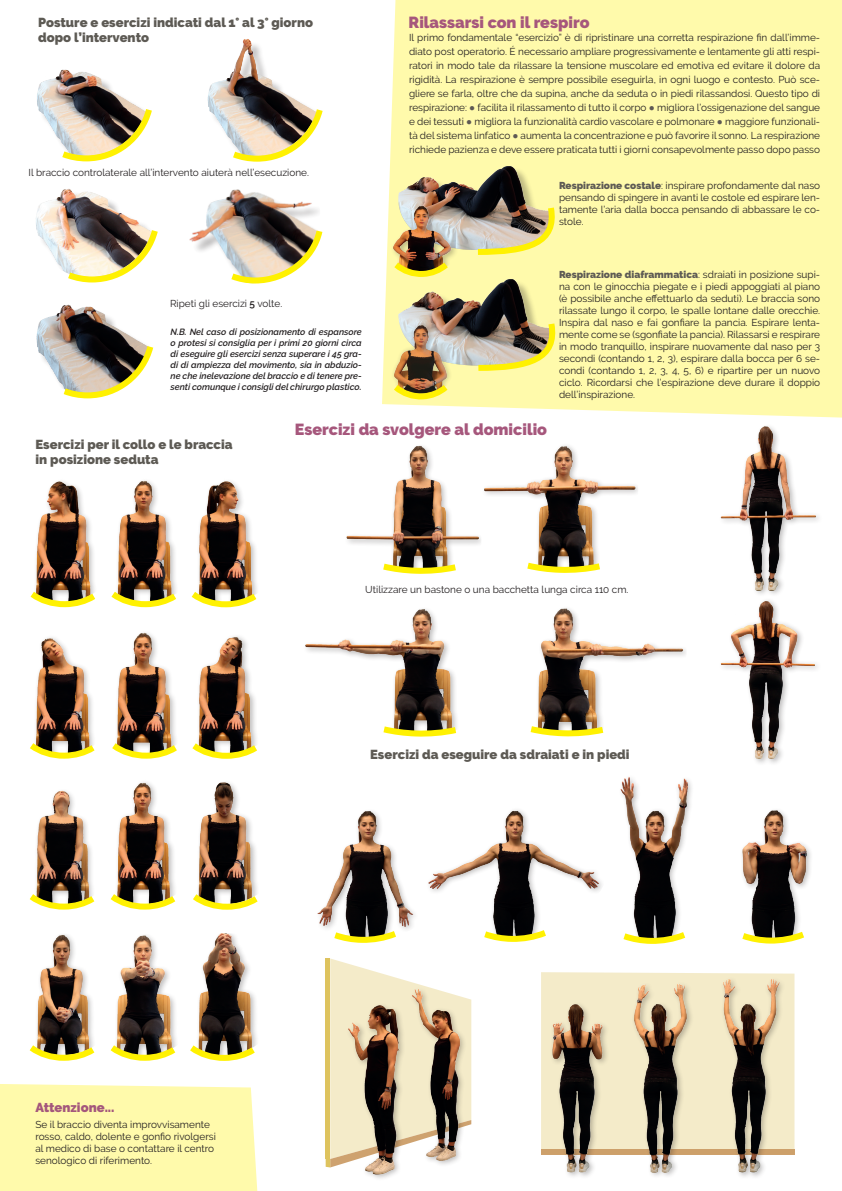
<style>
.page{position:relative;width:842px;height:1191px;background:#fff}
.page>*{position:absolute;margin:0;border:0;box-sizing:border-box;transform-origin:0 0}
.t1{font:900 16px "Raleway";color:#a6577c}
.t2{font:900 13px/15px "Raleway";color:#5d5a54}
.t3{font:900 13px "Raleway";color:#a4577c}
.t4{font:10px/12px "Raleway";color:#231f20;text-align:justify}
.t5{font:italic 600 9px/11px "Raleway";color:#231f20;text-align:justify}
.s1{font-weight:600}
.s2{font-family:"Arial";color:#5e5954}
.s3{font-weight:900;color:#5d5a54}
</style>
<div class="page">
<div style="left:382px;top:0;width:460px;height:417px;background:#fffaab"></div>
<div style="left:0;top:1084px;width:258px;height:107px;background:#fffaab"></div>
<img style="left:189px;top:189px;width:130px;height:65px">
<img style="left:36px;top:304px;width:99px;height:74px">
<img style="left:36px;top:189px;width:104px;height:79px">
<img style="left:207px;top:39px;width:94px;height:94px">
<img style="left:37px;top:69px;width:93px;height:66px">
<svg style="left:225px;top:224px;width:98px;height:60px"></svg>
<svg style="left:57px;top:339px;width:97px;height:60px"></svg>
<img style="left:398px;top:159px;width:152px;height:91px">
<img style="left:398px;top:263px;width:152px;height:102px">
<div style="left:390px;top:323px;width:63px;height:71px;background:#231f20;opacity:.3"></div>
<img style="left:394px;top:323px;width:55px;height:56px">
<svg style="left:387px;top:379px;width:67px;height:22px"></svg>
<svg style="left:472px;top:317px;width:85px;height:57px;background:#aaa06d"></svg>
<img style="left:36px;top:481px;width:58px;height:105px">
<img style="left:117px;top:480px;width:59px;height:106px">
<img style="left:199px;top:481px;width:58px;height:105px">
<svg style="left:30px;top:586px;width:227px;height:22px"></svg>
<img style="left:36px;top:637px;width:57px;height:100px">
<img style="left:117px;top:632px;width:58px;height:105px">
<img style="left:199px;top:636px;width:57px;height:101px">
<svg style="left:30px;top:737px;width:227px;height:22px"></svg>
<img style="left:36px;top:790px;width:56px;height:98px">
<img style="left:117px;top:782px;width:58px;height:106px">
<img style="left:198px;top:782px;width:59px;height:106px">
<svg style="left:29px;top:888px;width:229px;height:22px"></svg>
<img style="left:37px;top:934px;width:56px;height:105px">
<img style="left:117px;top:935px;width:58px;height:104px">
<div style="left:196px;top:933px;width:63px;height:122px;background:#231f20;opacity:.3"></div>
<img style="left:196px;top:933px;width:58px;height:106px">
<svg style="left:29px;top:1039px;width:230px;height:22px"></svg>
<svg style="left:472px;top:201px;width:85px;height:57px;background:#b5ab77"></svg>
<img style="left:305px;top:609px;width:152px;height:113px">
<svg style="left:383px;top:722px;width:74px;height:15px"></svg>
<img style="left:537px;top:608px;width:149px;height:114px">
<svg style="left:530px;top:722px;width:74px;height:15px"></svg>
<img style="left:346px;top:445px;width:135px;height:114px">
<svg style="left:383px;top:559px;width:73px;height:15px"></svg>
<img style="left:484px;top:445px;width:154px;height:113px">
<svg style="left:527px;top:558px;width:73px;height:15px"></svg>
<img style="left:720px;top:426px;width:97px;height:165px">
<img style="left:720px;top:600px;width:97px;height:163px">
<img style="left:385px;top:203px;width:77px;height:71px">
<svg style="left:388px;top:256px;width:66px;height:23px;background:#bcab51"></svg>
<svg style="left:56px;top:102px;width:96px;height:60px"></svg>
<img style="left:61px;top:224px;width:97px;height:59px">
<svg style="left:226px;top:103px;width:97px;height:59px"></svg>
<svg style="left:326px;top:958px;width:145px;height:209px"></svg>
<div style="left:345px;top:1002px;width:61px;height:179px;background:#231f20;opacity:.3"></div>
<img style="left:346px;top:1003px;width:55px;height:172px">
<div style="left:409px;top:986px;width:58px;height:181px;background:#231f20;opacity:.3"></div>
<img style="left:410px;top:988px;width:56px;height:175px">
<div style="left:541px;top:972px;width:253px;height:177px;background:#f4ebc9"></div>
<div style="left:541px;top:1149px;width:253px;height:5px;background:#cda06a"></div>
<div style="left:549px;top:1001px;width:60px;height:178px;background:#231f20;opacity:.3"></div>
<img style="left:548px;top:1001px;width:59px;height:173px">
<img style="left:625px;top:980px;width:69px;height:196px">
<div style="left:720px;top:976px;width:66px;height:203px;background:#231f20;opacity:.3"></div>
<img style="left:720px;top:977px;width:64px;height:196px">
<img style="left:742px;top:810px;width:69px;height:116px">
<svg style="left:742px;top:926px;width:62px;height:18px"></svg>
<img style="left:620px;top:777px;width:72px;height:150px">
<svg style="left:623px;top:927px;width:63px;height:17px"></svg>
<img style="left:428px;top:810px;width:174px;height:115px">
<svg style="left:484px;top:925px;width:62px;height:17px"></svg>
<img style="left:317px;top:811px;width:98px;height:119px">
<svg style="left:328px;top:926px;width:75px;height:17px"></svg>
<h2 class="t2" style="left:38px;top:15px;width:276px">Posture e esercizi indicati dal 1° al 3° giorno dopo l’intervento</h2>
<p class="t4" style="left:29px;top:166px;width:282px">Il braccio controlaterale all’intervento aiuterà nell’esecuzione.</p>
<p class="t4" style="left:170px;top:298px;width:114px">Ripeti gli esercizi <span class="s1">5</span> volte.</p>
<p class="t5" style="left:171px;top:326px;width:193px">N.B. Nel caso di posizionamento di espansore o protesi si consiglia per i primi 20 giorni circa di eseguire gli esercizi senza superare i 45 gra&shy;di di ampiezza del movimento, sia in abduzio&shy;ne che inelevazione del braccio e di tenere pre&shy;senti comunque i consigli del chirurgo plastico.</p>
<h1 class="t1" style="left:409px;top:13px;width:182px">Rilassarsi con il respiro</h1>
<p class="t4" style="left:409px;top:31px;width:413px;line-height:14px">Il primo fondamentale “esercizio” è di ripristinare una corretta respirazione fin dall’imme&shy;diato post operatorio. É necessario ampliare progressivamente e lentamente gli atti respi&shy;ratori in modo tale da rilassare la tensione muscolare ed emotiva ed evitare il dolore da rigidità. La respirazione è sempre possibile eseguirla, in ogni luogo e contesto. Può sce&shy;gliere se farla, oltre che da supina, anche da seduta o in piedi rilassandosi. Questo tipo di respirazione: <span class="s2">●</span> facilita il rilassamento di tutto il corpo <span class="s2">●</span> migliora l’ossigenazione del sangue e dei tessuti <span class="s2">●</span> migliora la funzionalità cardio vascolare e polmonare <span class="s2">●</span> maggiore funzionali&shy;tà del sistema linfatico <span class="s2">●</span> aumenta la concentrazione e può favorire il sonno. La respirazione richiede pazienza e deve essere praticata tutti i giorni consapevolmente passo dopo passo</p>
<p class="t4" style="left:559px;top:179px;width:263px"><span class="s3">Respirazione costale</span>: inspirare profondamente dal naso pensando di spingere in avanti le costole ed espirare len&shy;tamente l’aria dalla bocca pensando di abbassare le co&shy;stole.</p>
<p class="t4" style="left:559px;top:269px;width:263px"><span class="s3">Respirazione diaframmatica</span>: sdraiati in posizione supi&shy;na con le ginocchia piegate e i piedi appoggiati al piano (è possibile anche effettuarlo da seduti). Le braccia sono rilassate lungo il corpo, le spalle lontane dalle orecchie.<br>Inspira dal naso e fai gonfiare la pancia. Espirare lenta&shy;mente come se (sgonfiate la pancia). Rilassarsi e respirare in modo tranquillo, inspirare nuovamente dal naso per 3 secondi (contando 1, 2, 3), espirare dalla bocca per 6 se&shy;condi (contando 1, 2, 3, 4, 5, 6) e ripartire per un nuovo ciclo. Ricordarsi che l’espirazione deve durare il doppio dell’inspirazione.</p>
<h2 class="t2" style="left:36px;top:437px;width:198px">Esercizi per il collo e le braccia in posizione seduta</h2>
<h1 class="t1" style="left:295px;top:420px;width:254px">Esercizi da svolgere al domicilio</h1>
<p class="t4" style="left:365px;top:584px;width:265px">Utilizzare un bastone o una bacchetta lunga circa 110 cm.</p>
<h2 class="t2" style="left:370px;top:747px;width:261px">Esercizi da eseguire da sdraiati e in piedi</h2>
<h2 class="t3" style="left:35px;top:1099px;width:81px">Attenzione...</h2>
<p class="t4" style="left:35px;top:1118px;width:182px;text-align:left">Se il braccio diventa improvvisamente rosso, caldo, dolente e gonfio rivolgersi al medico di base o contattare il centro senologico di riferimento.</p>
</div>
